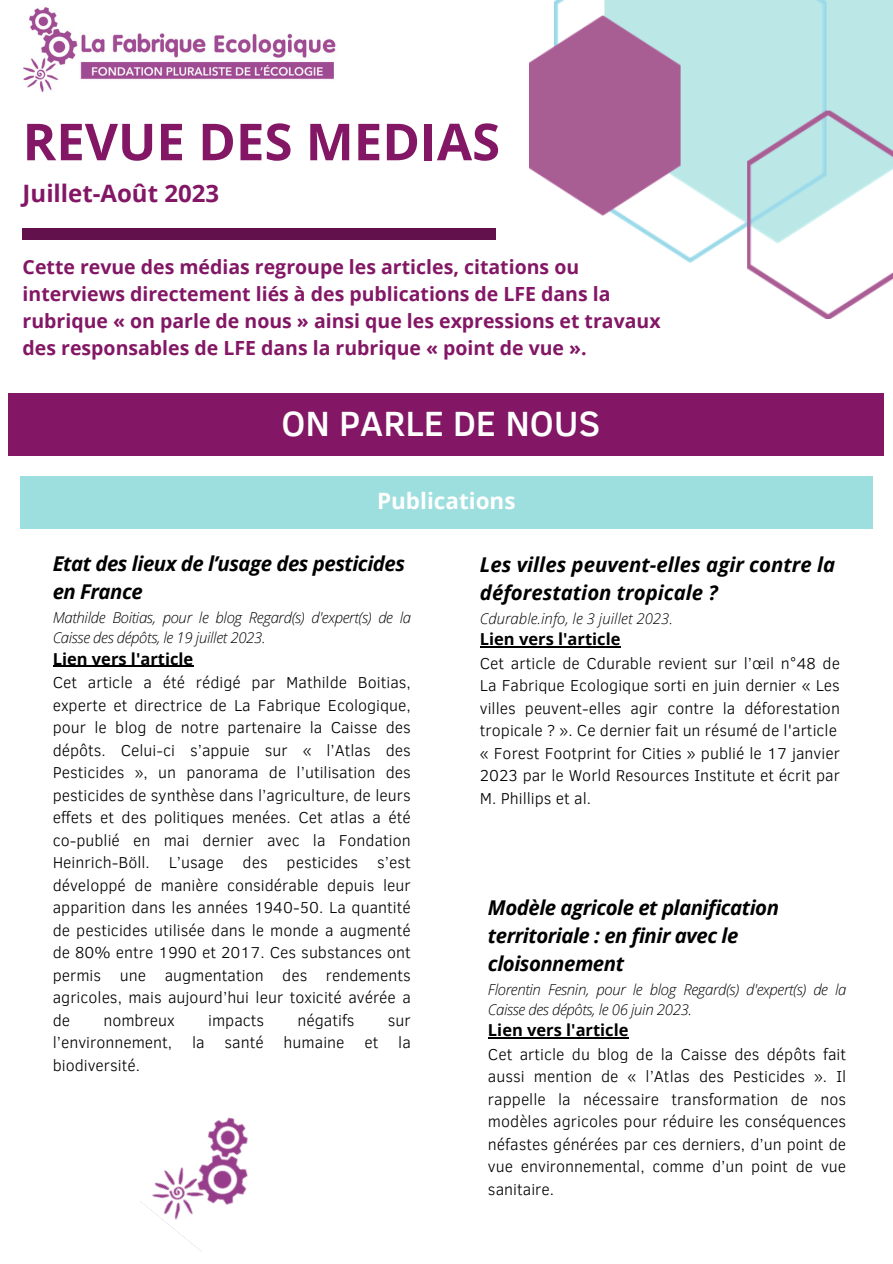
<style>
.page{position:relative;width:893px;height:1264px;background:#fff}
.page>*{position:absolute;margin:0;border:0;box-sizing:border-box;transform-origin:0 0}
.t1{font:700 51px "Open Sans";color:#831765}
.t2{font:500 36px "Clear Sans";color:#fff}
.t3{font:700 24px "Open Sans";color:#831765}
.t4{font:700 22.5px "Open Sans";color:#fff}
.t5{font:italic 700 20.4px/28px "Open Sans";letter-spacing:-.025em;color:#000}
.t6{font:italic 700 20.4px/28px "Open Sans";color:#000}
.t7{font:700 19.5px/27px "Open Sans";color:#831765}
.t8{font:700 16.5px "Open Sans";color:#000}
.t9{font:300 16.2px/22.5px "Clear Sans";color:#000;text-align:justify}
.t10{font:italic 300 15px/20.2px "Open Sans";letter-spacing:-.025em;color:#000}
.t11{font:italic 300 15px "Open Sans";color:#000}
</style>
<div class="page">
<img style="left:23px;top:7px;width:313px;height:85px">
<div style="left:23px;top:228px;width:472px;height:11px;background:#62114c"></div>
<img style="left:529px;top:0;width:363px;height:318px">
<div style="left:8px;top:393px;width:876px;height:63px;background:#831765"></div>
<img style="left:140px;top:1117px;width:108px;height:134px">
<hr style="left:480px;top:646px;width:140px;height:1px;background:#000">
<div style="left:20px;top:476px;width:852px;height:53px;background:#9ddede"></div>
<hr style="left:53px;top:665px;width:140px;height:1px;background:#000">
<hr style="left:488px;top:1037px;width:140px;height:1px;background:#000">
<p class="t1" style="left:23px;top:106px;width:479px">REVUE DES MEDIAS</p>
<p class="t3" style="left:23px;top:176px;width:198px">Juillet-Août 2023</p>
<p class="t7" style="left:23px;top:253px;width:639px">Cette revue des médias regroupe les articles, citations ou interviews directement liés à des publications de LFE dans la rubrique « on parle de nous » ainsi que les expressions et travaux des responsables de LFE dans la rubrique « point de vue ».</p>
<p class="t2" style="left:281px;top:397px;width:320px">ON PARLE DE NOUS</p>
<p class="t4" style="left:306px;top:485px;width:281px">Ouvrages et publications</p>
<p class="t4" style="left:377px;top:485px;width:140px">Publications</p>
<p class="t5" style="left:53px;top:549px;width:354px">Etat des lieux de l’usage des pesticides en France</p>
<p class="t10" style="left:53px;top:607px;width:360px">Mathilde Boitias, pour le blog Regard(s) d'expert(s) de la<br>Caisse des dépôts, le 19 juillet 2023.</p>
<p class="t8" style="left:53px;top:647px;width:142px">Lien vers l'article</p>
<p class="t9" style="left:53px;top:670px;width:359px">Cet article a été rédigé par Mathilde Boitias, experte et directrice de La Fabrique Ecologique, pour le blog de notre partenaire la Caisse des dépôts. Celui-ci s’appuie sur « l’Atlas des Pesticides », un panorama de l’utilisation des pesticides de synthèse dans l’agriculture, de leurs effets et des politiques menées. Cet atlas a été co-publié en mai dernier avec la Fondation Heinrich-Böll. L’usage des pesticides s’est développé de manière considérable depuis leur apparition dans les années 1940-50. La quantité de pesticides utilisée dans le monde a augmenté de 80% entre 1990 et 2017. Ces substances ont permis une augmentation des rendements agricoles, mais aujourd’hui leur toxicité avérée a de</p>
<p class="t9" style="left:103px;top:1007px;width:73px">nombreux</p>
<p class="t9" style="left:208px;top:1007px;width:58px">impacts</p>
<p class="t9" style="left:297px;top:1007px;width:59px">négatifs</p>
<p class="t9" style="left:53px;top:1007px;width:359px;text-indent:335px">sur l’environnement, la santé humaine et la biodiversité.</p>
<p class="t6" style="left:480px;top:550px;width:357px">Les villes peuvent-elles agir contre la déforestation tropicale ?</p>
<p class="t11" style="left:480px;top:608px;width:194px">Cdurable.info, le 3 juillet 2023.</p>
<p class="t8" style="left:480px;top:627px;width:142px">Lien vers l'article</p>
<p class="t9" style="left:480px;top:651px;width:361px">Cet article de Cdurable revient sur l’œil n°48 de La Fabrique Ecologique sorti en juin dernier « Les villes peuvent-elles agir contre la déforestation tropicale ? ». Ce dernier fait un résumé de l'article</p>
<p class="t9" style="left:480px;top:741px;width:361px">« Forest Footprint for Cities » publié le 17 janvier 2023 par le World Resources Institute et écrit par M. Phillips et al.</p>
<p class="t5" style="left:488px;top:893px;width:292px">Modèle agricole et planification territoriale : en finir avec le cloisonnement</p>
<p class="t10" style="left:488px;top:978px;width:360px">Florentin Fesnin, pour le blog Regard(s) d'expert(s) de la<br>Caisse des dépôts, le 06 juin 2023.</p>
<p class="t8" style="left:488px;top:1018px;width:142px">Lien vers l'article</p>
<p class="t9" style="left:488px;top:1042px;width:359px">Cet article du blog de la Caisse des dépôts fait aussi mention de « l’Atlas des Pesticides ». Il rappelle la nécessaire transformation de nos modèles agricoles pour réduire les conséquences néfastes générées par ces derniers, d’un point de vue environnemental, comme d’un point de vue sanitaire.</p>
</div>
